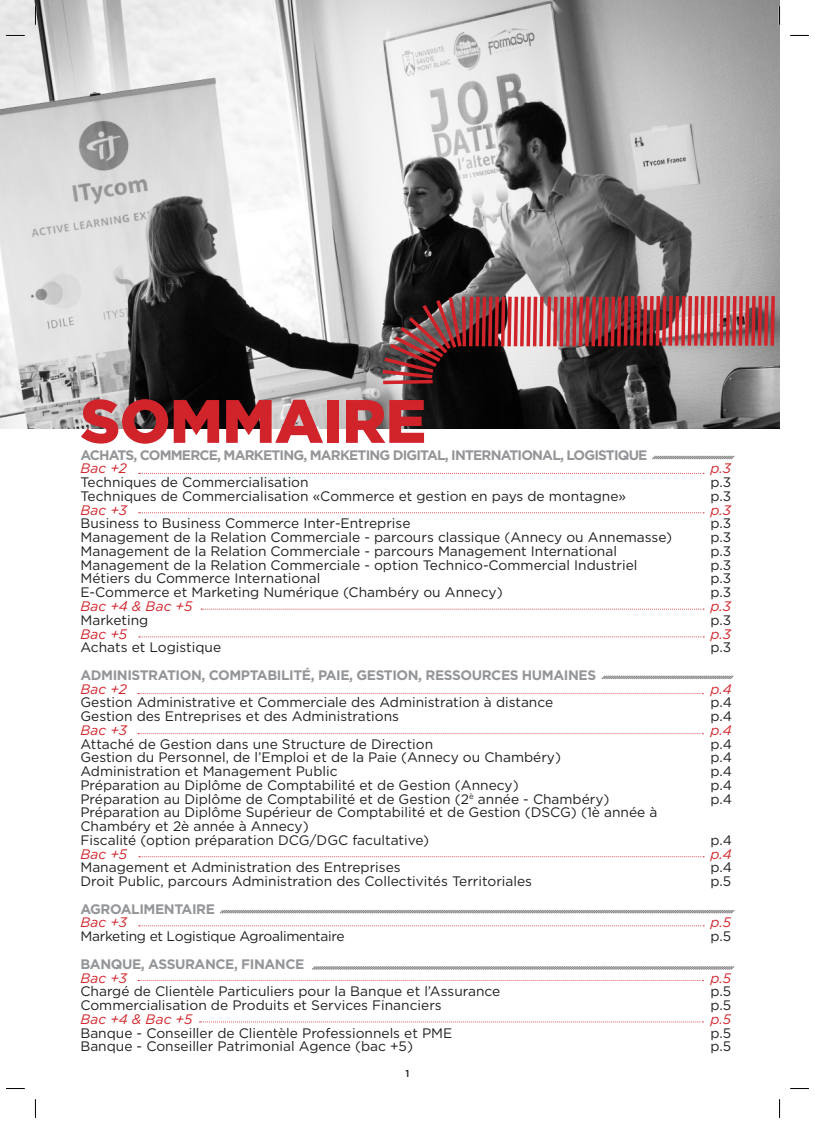
<style>
.page{position:relative;width:815px;height:1124px;background:#fff}
.page>*{position:absolute;margin:0;border:0;box-sizing:border-box;transform-origin:0 0}
.t1{font:900 61.12px "Gotham";letter-spacing:-.01em;color:#d1232a}
.t2{font:13.75px/13.8px "Gotham";color:#231f20}
.t3{font:700 13.75px "Gotham";letter-spacing:-.03em;color:#939598}
.t4{font:italic 13.75px "Gotham";letter-spacing:.01em;color:#d1232a}
.t5{font:700 13.75px "Gotham";letter-spacing:-.06em;color:#939598}
.t6{font:13.75px "Gotham";letter-spacing:-.02em;color:#231f20}
.t7{font:500 10px "Gotham";color:#231f20}
</style>
<div class="page">
<img style="left:0;top:1px;width:780px;height:427px">
<svg style="left:379px;top:292px;width:398px;height:94px;background:#855658"></svg>
<svg style="left:652px;top:455px;width:83px;height:5px"></svg>
<svg style="left:139px;top:473px;width:565px;height:1px"></svg>
<svg style="left:139px;top:512px;width:565px;height:1px"></svg>
<svg style="left:201px;top:608px;width:503px;height:1px"></svg>
<svg style="left:139px;top:856px;width:565px;height:1px"></svg>
<svg style="left:139px;top:636px;width:565px;height:1px"></svg>
<svg style="left:601px;top:675px;width:133px;height:4px"></svg>
<svg style="left:138px;top:693px;width:565px;height:1px"></svg>
<svg style="left:219px;top:909px;width:516px;height:5px"></svg>
<svg style="left:139px;top:925px;width:565px;height:1px"></svg>
<svg style="left:312px;top:966px;width:423px;height:4px;background:#b2b2b2"></svg>
<svg style="left:200px;top:1021px;width:503px;height:1px"></svg>
<svg style="left:138px;top:733px;width:565px;height:1px"></svg>
<svg style="left:6px;top:35px;width:19px;height:1px"></svg>
<svg style="left:790px;top:35px;width:19px;height:1px"></svg>
<svg style="left:6px;top:1088px;width:19px;height:1px"></svg>
<svg style="left:790px;top:1088px;width:19px;height:1px"></svg>
<svg style="left:35px;top:6px;width:1px;height:19px"></svg>
<svg style="left:35px;top:1099px;width:1px;height:18px"></svg>
<svg style="left:779px;top:6px;width:1px;height:19px"></svg>
<svg style="left:779px;top:1099px;width:1px;height:18px"></svg>
<h1 class="t1" style="left:80px;top:379px;width:347px">SOMMAIRE</h1>
<p class="t5" style="left:80px;top:445px;width:569px">ACHATS, COMMERCE, MARKETING, MARKETING DIGITAL, INTERNATIONAL, LOGISTIQUE</p>
<p class="t4" style="left:80px;top:459px;width:48px">Bac +2</p>
<p class="t4" style="left:710px;top:459px;width:22px">p.3</p>
<p class="t2" style="left:80px;top:475px;width:230px">Techniques de Commercialisation</p>
<p class="t2" style="left:710px;top:475px;width:22px">p.3</p>
<p class="t2" style="left:80px;top:489px;width:547px">Techniques de Commercialisation «Commerce et gestion en pays de montagne»</p>
<p class="t2" style="left:710px;top:489px;width:22px">p.3</p>
<p class="t4" style="left:80px;top:501px;width:48px">Bac +3</p>
<p class="t4" style="left:710px;top:501px;width:22px">p.3</p>
<p class="t2" style="left:80px;top:516px;width:332px">Business to Business Commerce Inter-Entreprise</p>
<p class="t2" style="left:710px;top:516px;width:22px">p.3</p>
<p class="t2" style="left:80px;top:530px;width:593px">Management de la Relation Commerciale - parcours classique (Annecy ou Annemasse)</p>
<p class="t2" style="left:710px;top:530px;width:22px">p.3</p>
<p class="t2" style="left:80px;top:544px;width:538px">Management de la Relation Commerciale - parcours Management International</p>
<p class="t2" style="left:710px;top:544px;width:22px">p.3</p>
<p class="t2" style="left:80px;top:557px;width:559px">Management de la Relation Commerciale - option Technico-Commercial Industriel</p>
<p class="t2" style="left:710px;top:557px;width:22px">p.3</p>
<p class="t2" style="left:80px;top:571px;width:242px">Métiers du Commerce International</p>
<p class="t2" style="left:710px;top:571px;width:22px">p.3</p>
<p class="t2" style="left:80px;top:585px;width:424px">E-Commerce et Marketing Numérique (Chambéry ou Annecy)</p>
<p class="t2" style="left:710px;top:585px;width:22px">p.3</p>
<p class="t4" style="left:80px;top:597px;width:113px">Bac +4 &amp; Bac +5</p>
<p class="t4" style="left:710px;top:597px;width:22px">p.3</p>
<p class="t2" style="left:80px;top:612px;width:69px">Marketing</p>
<p class="t2" style="left:710px;top:612px;width:22px">p.3</p>
<p class="t4" style="left:80px;top:624px;width:48px">Bac +5</p>
<p class="t4" style="left:710px;top:624px;width:22px">p.3</p>
<p class="t2" style="left:80px;top:640px;width:142px">Achats et Logistique</p>
<p class="t2" style="left:710px;top:640px;width:22px">p.3</p>
<p class="t3" style="left:80px;top:665px;width:517px">ADMINISTRATION, COMPTABILITÉ, PAIE, GESTION, RESSOURCES HUMAINES</p>
<p class="t4" style="left:80px;top:679px;width:48px">Bac +2</p>
<p class="t4" style="left:710px;top:679px;width:23px">p.4</p>
<p class="t2" style="left:80px;top:695px;width:474px">Gestion Administrative et Commerciale des Administration à distance</p>
<p class="t2" style="left:710px;top:695px;width:23px">p.4</p>
<p class="t2" style="left:80px;top:709px;width:320px">Gestion des Entreprises et des Administrations</p>
<p class="t2" style="left:710px;top:709px;width:23px">p.4</p>
<p class="t4" style="left:80px;top:721px;width:48px">Bac +3</p>
<p class="t4" style="left:710px;top:721px;width:23px">p.4</p>
<p class="t2" style="left:80px;top:736px;width:354px">Attaché de Gestion dans une Structure de Direction</p>
<p class="t2" style="left:710px;top:736px;width:23px">p.4</p>
<p class="t2" style="left:80px;top:750px;width:482px">Gestion du Personnel, de l’Emploi et de la Paie (Annecy ou Chambéry)</p>
<p class="t2" style="left:710px;top:750px;width:23px">p.4</p>
<p class="t2" style="left:80px;top:764px;width:259px">Administration et Management Public</p>
<p class="t2" style="left:710px;top:764px;width:23px">p.4</p>
<p class="t2" style="left:80px;top:777px;width:440px">Préparation au Diplôme de Comptabilité et de Gestion (Annecy)</p>
<p class="t2" style="left:710px;top:777px;width:23px">p.4</p>
<p class="t2" style="left:80px;top:791px;width:531px">Préparation au Diplôme de Comptabilité et de Gestion (2<sup>è</sup> année - Chambéry)</p>
<p class="t2" style="left:710px;top:791px;width:23px">p.4</p>
<p class="t2" style="left:80px;top:805px;width:579px">Préparation au Diplôme Supérieur de Comptabilité et de Gestion (DSCG) (1è année à<br>Chambéry et 2è année à Annecy)<br>Fiscalité (option préparation DCG/DGC facultative)</p>
<p class="t2" style="left:710px;top:832px;width:23px">p.4</p>
<p class="t4" style="left:80px;top:844px;width:48px">Bac +5</p>
<p class="t4" style="left:710px;top:844px;width:23px">p.4</p>
<p class="t2" style="left:80px;top:860px;width:322px">Management et Administration des Entreprises</p>
<p class="t2" style="left:710px;top:860px;width:23px">p.4</p>
<p class="t2" style="left:80px;top:874px;width:453px">Droit Public, parcours Administration des Collectivités Territoriales</p>
<p class="t2" style="left:710px;top:874px;width:22px">p.5</p>
<p class="t3" style="left:80px;top:899px;width:136px">AGROALIMENTAIRE</p>
<p class="t4" style="left:80px;top:913px;width:48px">Bac +3</p>
<p class="t4" style="left:710px;top:913px;width:22px">p.5</p>
<p class="t6" style="left:80px;top:927px;width:266px">Marketing et Logistique Agroalimentaire</p>
<p class="t2" style="left:710px;top:929px;width:22px">p.5</p>
<p class="t3" style="left:80px;top:954px;width:225px">BANQUE, ASSURANCE, FINANCE</p>
<p class="t4" style="left:80px;top:968px;width:48px">Bac +3</p>
<p class="t4" style="left:710px;top:968px;width:22px">p.5</p>
<p class="t2" style="left:80px;top:984px;width:421px">Chargé de Clientèle Particuliers pour la Banque et l’Assurance</p>
<p class="t2" style="left:710px;top:984px;width:22px">p.5</p>
<p class="t2" style="left:80px;top:997px;width:363px">Commercialisation de Produits et Services Financiers</p>
<p class="t2" style="left:710px;top:997px;width:22px">p.5</p>
<p class="t4" style="left:80px;top:1009px;width:113px">Bac +4 &amp; Bac +5</p>
<p class="t4" style="left:710px;top:1009px;width:22px">p.5</p>
<p class="t2" style="left:80px;top:1025px;width:374px">Banque - Conseiller de Clientèle Professionnels et PME</p>
<p class="t2" style="left:710px;top:1025px;width:22px">p.5</p>
<p class="t2" style="left:80px;top:1039px;width:334px">Banque - Conseiller Patrimonial Agence (bac +5)</p>
<p class="t2" style="left:710px;top:1039px;width:22px">p.5</p>
<p class="t7" style="left:406px;top:1067px;width:5px">1</p>
</div>
